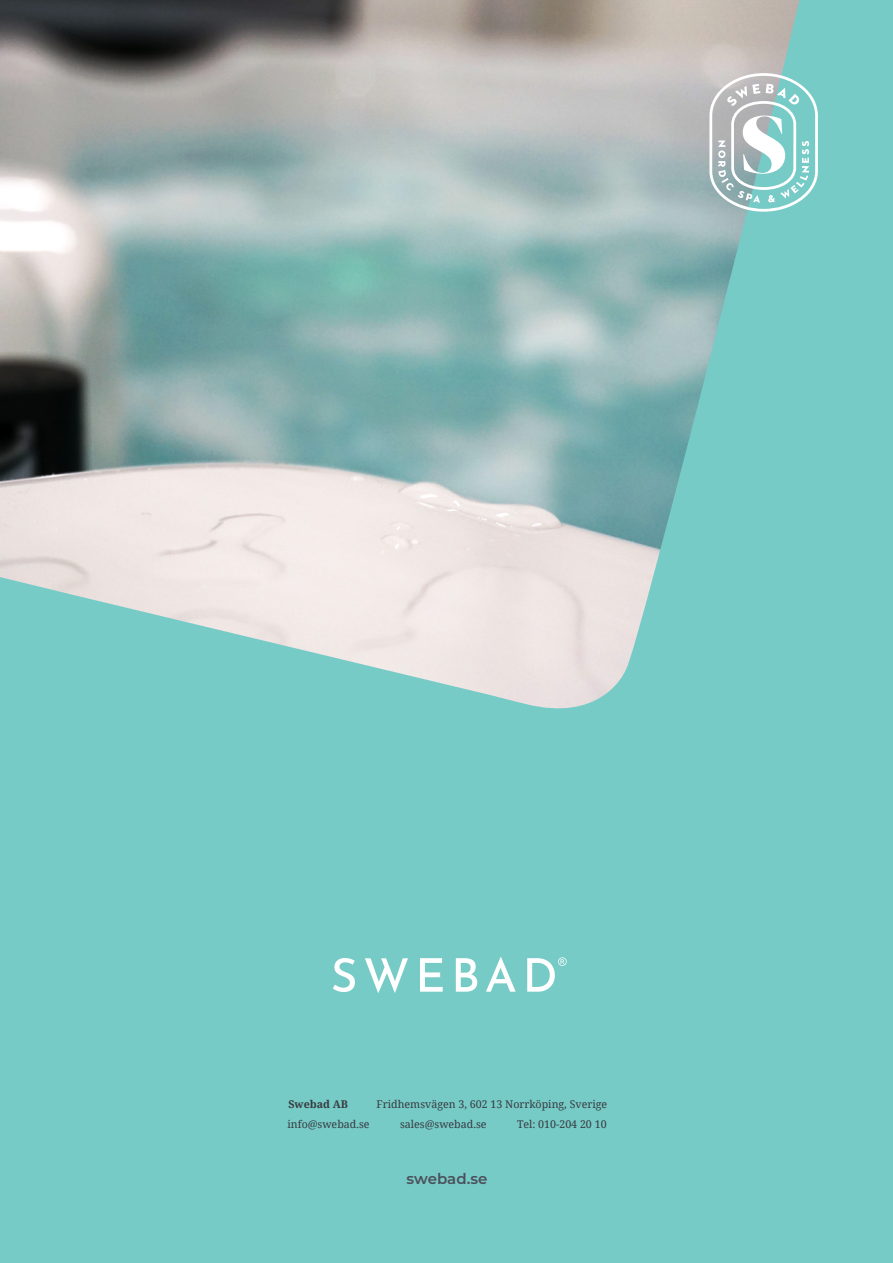
<style>
.page{position:relative;width:893px;height:1263px;background:#77cbc7}
.page>*{position:absolute;margin:0;border:0;box-sizing:border-box;transform-origin:0 0}
.t1{font:600 15px "Montserrat";letter-spacing:-.005em;color:#4a505a}
.t2{font:10.65px "Noto Serif";color:#373b40}
.t3{font:700 10.65px "Noto Serif";color:#373b40}
</style>
<div class="page">
<img style="left:0;top:0;width:799px;height:709px">
<svg style="left:333px;top:958px;width:22px;height:34px"></svg>
<svg style="left:365px;top:958px;width:43px;height:35px"></svg>
<svg style="left:420px;top:958px;width:23px;height:34px"></svg>
<svg style="left:456px;top:958px;width:21px;height:34px"></svg>
<svg style="left:486px;top:957px;width:30px;height:35px"></svg>
<svg style="left:527px;top:957px;width:40px;height:35px"></svg>
<svg style="left:709px;top:73px;width:109px;height:139px"></svg>
<p class="t3" style="left:288px;top:1096px;width:61px">Swebad AB</p>
<p class="t2" style="left:376px;top:1096px;width:232px">Fridhemsvägen 3, 602 13 Norrköping, Sverige</p>
<p class="t2" style="left:287px;top:1117px;width:84px">info@swebad.se</p>
<p class="t2" style="left:400px;top:1117px;width:88px">sales@swebad.se</p>
<p class="t2" style="left:517px;top:1117px;width:91px">Tel: 010-204 20 10</p>
<h1 class="t1" style="left:407px;top:1167px;width:82px">swebad.se</h1>
</div>
